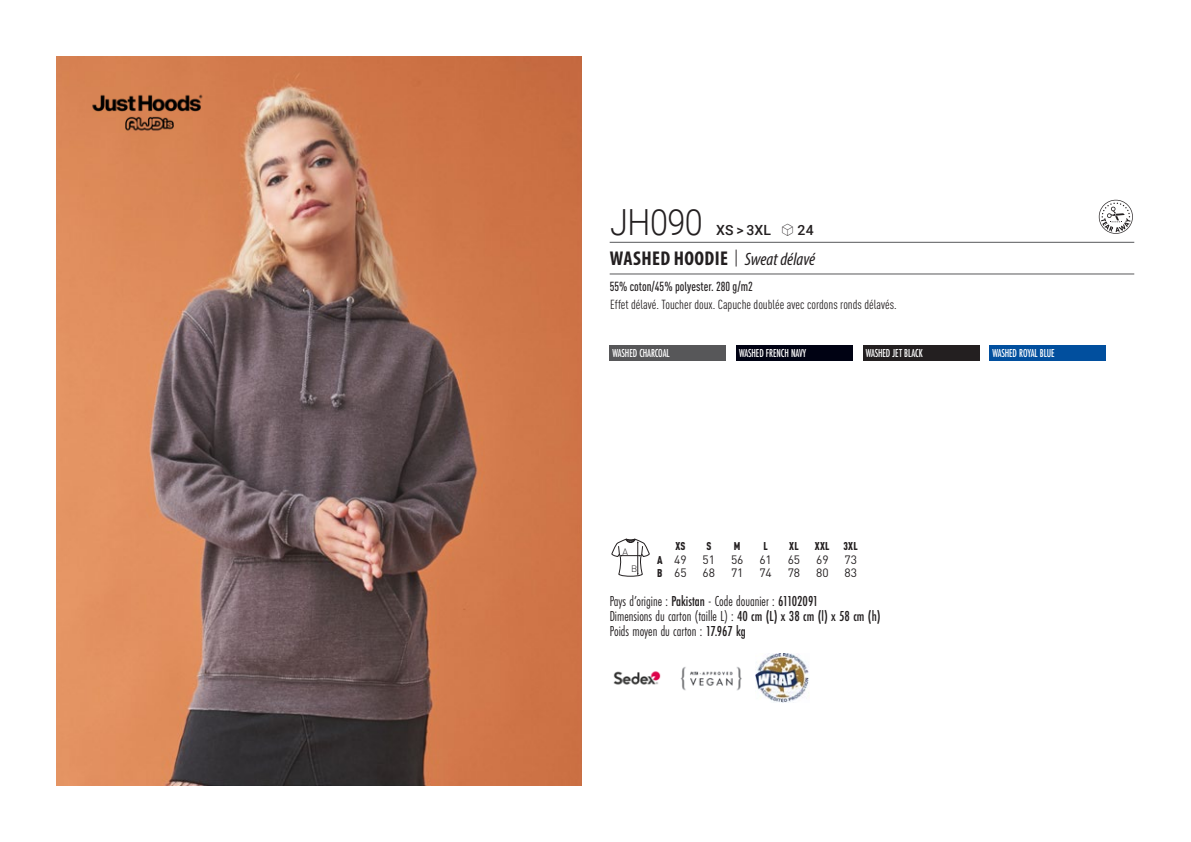
<style>
.page{position:relative;width:1191px;height:842px;background:#fff}
.page>*{position:absolute;margin:0;border:0;box-sizing:border-box;transform-origin:0 0}
.t1{font:300 36px "Roboto";letter-spacing:-.015em;color:#231f20;scale:.9 1}
.t2{font:700 condensed 20px "Myriad Pro";letter-spacing:.02em;color:#231f20}
.t3{font:15px "Futura PT Cond";color:#231f20;scale:.95 1}
.t4{font:500 14px "Roboto";letter-spacing:.005em;color:#231f20}
.t5{font:condensed 13px "DIN Pro";color:#231f20}
.grammage_2020{font:500 condensed 13px "DIN Pro";color:#231f20;scale:.95 1}
.Coloris_nuancier_bla{font:500 12px "Futura PT Cond";letter-spacing:-.01em;color:#fff;scale:.9 1}
._88_tailles_tab_maig{font:12px "DIN Pro";color:#231f20}
._88_tailles_tab_maig-2{font:900 condensed 11.2px "DIN Pro";letter-spacing:.02em;color:#231f20;scale:.95 1}
.t6{font:300 9.2px "DIN";color:#231f20}
.s1{font-family:"Linotype Shapeshifter";font-weight:400;font-size:16px}
.s2{font-family:"Roboto Condensed";font-weight:300;font-stretch:normal}
.s3{font-family:"Myriad Variable Concept";font-weight:400;font-style:italic;font-stretch:normal;font-size:18px}
.s4{font-weight:900;font-stretch:condensed;font-size:11.2px}
.s5{font-weight:500}
</style>
<div class="page">
<img style="left:57px;top:57px;width:524px;height:728px">
<img style="left:79px;top:79px;width:141px;height:68px">
<div style="left:609px;top:345px;width:117px;height:16px;background:#575759"></div>
<div style="left:736px;top:345px;width:116px;height:16px;background:#000213"></div>
<div style="left:863px;top:345px;width:116px;height:16px;background:#231f20"></div>
<div style="left:989px;top:345px;width:116px;height:16px;background:#014f9e"></div>
<svg style="left:1098px;top:200px;width:34px;height:34px"></svg>
<svg style="left:611px;top:539px;width:38px;height:37px"></svg>
<img style="left:613px;top:671px;width:48px;height:14px">
<img style="left:680px;top:667px;width:62px;height:24px">
<img style="left:756px;top:653px;width:53px;height:50px">
<hr style="left:609px;top:242px;width:525px;height:1px;background:#57585a">
<hr style="left:609px;top:274px;width:525px;height:1px;background:#57585a">
<p class="t1" style="left:610px;top:197px;width:104px">JH090</p>
<p class="t4" style="left:716px;top:220px;width:99px">XS &gt; 3XL <span class="s1">S</span> 24</p>
<p class="t2" style="left:610px;top:246px;width:207px">WASHED HOODIE <span class="s2">|</span> <span class="s3">Sweat délavé</span></p>
<p class="grammage_2020" style="left:609px;top:277px;width:152px">55% coton/45% polyester. 280 g/m2</p>
<p class="t5" style="left:610px;top:295px;width:288px">Effet délavé. Toucher doux. Capuche doublée avec cordons ronds délavés.</p>
<p class="Coloris_nuancier_bla" style="left:612px;top:346px;width:65px">WASHED CHARCOAL</p>
<p class="Coloris_nuancier_bla" style="left:739px;top:346px;width:76px">WASHED FRENCH NAVY</p>
<p class="Coloris_nuancier_bla" style="left:866px;top:346px;width:65px">WASHED JET BLACK</p>
<p class="Coloris_nuancier_bla" style="left:992px;top:346px;width:70px">WASHED ROYAL BLUE</p>
<p class="t6" style="left:622px;top:546px;width:7px">A</p>
<p class="t6" style="left:631px;top:563px;width:8px">B</p>
<p class="_88_tailles_tab_maig-2" style="left:675px;top:538px;width:12px">XS</p>
<p class="_88_tailles_tab_maig-2" style="left:706px;top:538px;width:7px">S</p>
<p class="_88_tailles_tab_maig-2" style="left:734px;top:538px;width:8px">M</p>
<p class="_88_tailles_tab_maig-2" style="left:763px;top:538px;width:6px">L</p>
<p class="_88_tailles_tab_maig-2" style="left:789px;top:538px;width:12px">XL</p>
<p class="_88_tailles_tab_maig-2" style="left:815px;top:538px;width:46px">XXL 3XL</p>
<p class="_88_tailles_tab_maig" style="left:657px;top:550px;width:31px"><span class="s4">A</span> 49</p>
<p class="_88_tailles_tab_maig" style="left:702px;top:550px;width:14px">51</p>
<p class="_88_tailles_tab_maig" style="left:731px;top:550px;width:14px">56</p>
<p class="_88_tailles_tab_maig" style="left:759px;top:550px;width:14px">61</p>
<p class="_88_tailles_tab_maig" style="left:787px;top:550px;width:14px">65</p>
<p class="_88_tailles_tab_maig" style="left:816px;top:550px;width:14px">69</p>
<p class="_88_tailles_tab_maig" style="left:844px;top:550px;width:14px">73</p>
<p class="_88_tailles_tab_maig" style="left:657px;top:564px;width:31px"><span class="s4">B</span> 65</p>
<p class="_88_tailles_tab_maig" style="left:702px;top:564px;width:14px">68</p>
<p class="_88_tailles_tab_maig" style="left:731px;top:564px;width:14px">71</p>
<p class="_88_tailles_tab_maig" style="left:759px;top:564px;width:14px">74</p>
<p class="_88_tailles_tab_maig" style="left:787px;top:564px;width:14px">78</p>
<p class="_88_tailles_tab_maig" style="left:816px;top:564px;width:14px">80</p>
<p class="_88_tailles_tab_maig" style="left:844px;top:564px;width:14px">83</p>
<p class="t3" style="left:609px;top:592px;width:221px">Pays d’origine : <span class="s5">Pakistan</span> - Code douanier : <span class="s5">61102091</span></p>
<p class="t3" style="left:609px;top:607px;width:287px">Dimensions du carton (taille L) : <span class="s5">40 cm (L) x 38 cm (l) x 58 cm (h)</span></p>
<p class="t3" style="left:609px;top:622px;width:145px">Poids moyen du carton : <span class="s5">17.967 kg</span></p>
</div>
